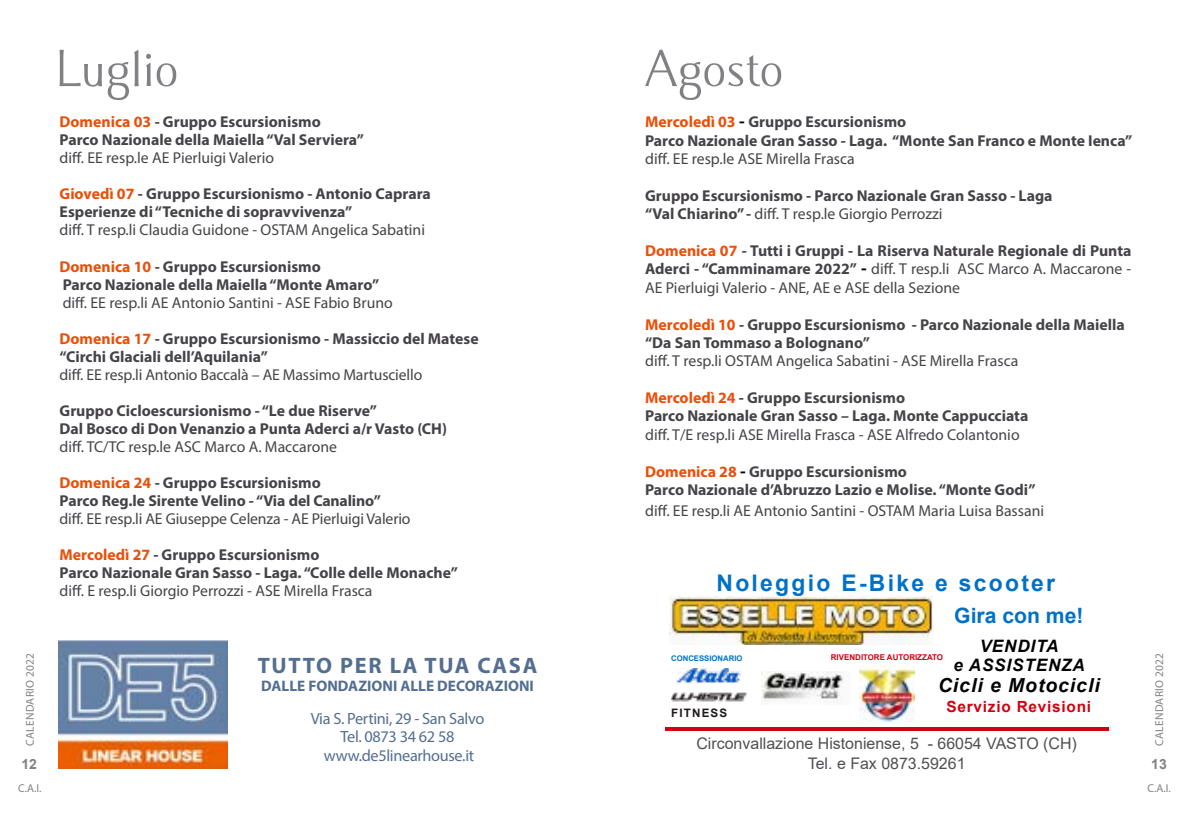
<style>
.page{position:relative;width:1191px;height:819px;background:#fff}
.page>*{position:absolute;margin:0;border:0;box-sizing:border-box;transform-origin:0 0}
.t1{font:700 22.93px "Arial";letter-spacing:.1em;color:#0071c7}
.t2{font:700 22.4px "Myriad Pro";letter-spacing:.075em;color:#546e90}
.t3{font:700 21.18px "Arial";color:#0071c7}
.t4{font:italic 700 19.43px "Arial";letter-spacing:.05em;color:#000}
.t5{font:italic 700 17.15px/18.7px "Arial";letter-spacing:.05em;color:#000;text-align:center}
.t6{font:16.28px/18.4px "Myriad Pro";letter-spacing:-.02em;color:#546e90;text-align:center}
.t7{font:15.92px/19.2px "Arial";color:#504f53;text-align:center}
.t8{font:700 15.75px/18px "Myriad Pro";color:#454347}
.t9{font:15.75px/18.4px "Myriad Pro";color:#454347;text-align:justify}
.t10{font:700 15.4px "Arial";letter-spacing:.05em;color:#d1010e}
.t11{font:700 15.22px "Myriad Pro";color:#546e90}
.t12{font:700 14px "Arial";color:#818084}
.t13{font:700 11.55px "Arial";letter-spacing:.1em;color:#1e1819}
.t14{font:11.38px "Myriad Pro";letter-spacing:.025em;color:#818084}
.t15{font:700 8.05px "Arial";color:#d1010e}
.t16{font:700 7.7px "Arial";color:#0071c7}
.s1{color:#ea4f09}
.s2{font-size:17.5px;color:#000}
.s3{font-weight:400}
.s4{font-weight:700;color:#ea4f09}
.s5{font-weight:700}
.s6{font-weight:700;font-size:17.5px;color:#000}
.s7{font-size:7.88px}
</style>
<div class="page">
<svg style="left:60px;top:50px;width:116px;height:50px"></svg>
<svg style="left:645px;top:50px;width:136px;height:50px"></svg>
<hr style="left:665px;top:727px;width:443px;height:4px;background:#d1010e">
<img style="left:669px;top:596px;width:263px;height:48px">
<img style="left:762px;top:672px;width:81px;height:28px">
<img style="left:859px;top:665px;width:55px;height:56px">
<img style="left:676px;top:668px;width:65px;height:15px">
<img style="left:671px;top:692px;width:75px;height:10px">
<img style="left:58px;top:641px;width:170px;height:127px">
<p class="t8" style="left:60px;top:112px;width:306px"><span class="s1">Domenica 03</span> - Gruppo Escursionismo<br>Parco Nazionale della Maiella “Val Serviera”</p>
<p class="t9" style="left:60px;top:149px;width:216px">diff. EE resp.le AE Pierluigi Valerio</p>
<p class="t8" style="left:60px;top:184px;width:373px"><span class="s1">Giovedì 07</span> - Gruppo Escursionismo - Antonio Caprara<br>Esperienze di “Tecniche di sopravvivenza”</p>
<p class="t9" style="left:60px;top:221px;width:367px">diff. T resp.li Claudia Guidone - OSTAM Angelica Sabatini</p>
<p class="t8" style="left:60px;top:257px;width:321px"><span class="s1">Domenica 10</span> - Gruppo Escursionismo<br>Parco Nazionale della Maiella “Monte Amaro”</p>
<p class="t9" style="left:63px;top:293px;width:331px">diff. EE resp.li AE Antonio Santini - ASE Fabio Bruno</p>
<p class="t8" style="left:60px;top:329px;width:420px"><span class="s1">Domenica 17</span> - Gruppo Escursionismo - Massiccio del Matese “Circhi Glaciali dell’Aquilania”</p>
<p class="t9" style="left:60px;top:365px;width:364px">diff. EE resp.li Antonio Baccalà – AE Massimo Martusciello</p>
<p class="t8" style="left:60px;top:401px;width:389px">Gruppo Cicloescursionismo - “Le due Riserve”<br>Dal Bosco di Don Venanzio a Punta Aderci a/r Vasto (CH)</p>
<p class="t9" style="left:60px;top:437px;width:279px">diff. TC/TC resp.le ASC Marco A. Maccarone</p>
<p class="t8" style="left:60px;top:473px;width:323px"><span class="s1">Domenica 24</span> - Gruppo Escursionismo<br>Parco Reg.le Sirente Velino - “Via del Canalino”</p>
<p class="t9" style="left:60px;top:509px;width:352px">diff. EE resp.li AE Giuseppe Celenza - AE Pierluigi Valerio</p>
<p class="t8" style="left:60px;top:545px;width:400px"><span class="s1">Mercoledì 27</span> - Gruppo Escursionismo<br>Parco Nazionale Gran Sasso - Laga. “Colle delle Monache”</p>
<p class="t9" style="left:60px;top:581px;width:314px">diff. E resp.li Giorgio Perrozzi - ASE Mirella Frasca</p>
<p class="t14" style="left:23px;top:745px;width:94px;rotate:-90deg">CALENDARIO 2022</p>
<p class="t14" style="left:18px;top:781px;width:25px">C.A.I.</p>
<p class="t12" style="left:21px;top:754px;width:17px">12</p>
<h2 class="t2" style="left:258px;top:650px;width:281px">TUTTO PER LA TUA CASA</h2>
<p class="t11" style="left:261px;top:676px;width:274px">DALLE FONDAZIONI ALLE DECORAZIONI</p>
<p class="t6" style="left:311px;top:709px;width:175px">Via S. Pertini, 29 - San Salvo<br>Tel. 0873 34 62 58 www.de5linearhouse.it</p>
<p class="t8" style="left:645px;top:112px;width:489px"><span class="s1">Mercoledì 03</span> <span class="s2">-</span> Gruppo Escursionismo<br>Parco Nazionale Gran Sasso - Laga. “Monte San Franco e Monte Ienca”</p>
<p class="t9" style="left:645px;top:149px;width:211px">diff. EE resp.le ASE Mirella Frasca</p>
<p class="t8" style="left:645px;top:186px;width:409px">Gruppo Escursionismo - Parco Nazionale Gran Sasso - Laga “Val Chiarino” - <span class="s3">diff. T resp.le Giorgio Perrozzi</span></p>
<p class="t9" style="left:645px;top:241px;width:488px"><span class="s4">Domenica 07</span> <span class="s5">- Tutti i Gruppi - La Riserva Naturale Regionale di Punta Aderci - “Camminamare 2022”</span> <span class="s6">-</span> diff. T resp.li ASC Marco A. Maccarone - AE Pierluigi Valerio - ANE, AE e ASE della Sezione</p>
<p class="t8" style="left:645px;top:314px;width:481px"><span class="s1">Mercoledì 10</span> - Gruppo Escursionismo - Parco Nazionale della Maiella “Da San Tommaso a Bolognano”</p>
<p class="t9" style="left:645px;top:351px;width:375px">diff. T resp.li OSTAM Angelica Sabatini - ASE Mirella Frasca</p>
<p class="t8" style="left:645px;top:388px;width:385px"><span class="s1">Mercoledì 24</span> - Gruppo Escursionismo<br>Parco Nazionale Gran Sasso – Laga. Monte Cappucciata</p>
<p class="t9" style="left:645px;top:425px;width:376px">diff. T/E resp.li ASE Mirella Frasca - ASE Alfredo Colantonio</p>
<p class="t8" style="left:645px;top:461px;width:392px"><span class="s1">Domenica 28</span> <span class="s2">-</span> Gruppo Escursionismo<br>Parco Nazionale d’Abruzzo Lazio e Molise. “Monte Godi”</p>
<p class="t9" style="left:645px;top:501px;width:400px">diff. EE resp.li AE Antonio Santini - OSTAM Maria Luisa Bassani</p>
<h1 class="t1" style="left:716px;top:566px;width:340px">Noleggio E-Bike e scooter</h1>
<h3 class="t3" style="left:954px;top:600px;width:131px">Gira con me!</h3>
<p class="t16" style="left:671px;top:652px;width:73px">CONCESSIONARIO</p>
<p class="t15" style="left:831px;top:651px;width:114px">RIVENDI<span class="s7">TO</span>RE AUTORIZZATO</p>
<p class="t5" style="left:953px;top:637px;width:133px">VENDITA<br>e ASSISTENZA</p>
<p class="t4" style="left:938px;top:672px;width:163px">Cicli e Motocicli</p>
<p class="t10" style="left:946px;top:695px;width:146px">Servizio Revisioni</p>
<p class="t13" style="left:671px;top:705px;width:58px">FITNESS</p>
<p class="t7" style="left:696px;top:733px;width:382px">Circonvallazione Histoniense, 5 - 66054 VASTO (CH)<br>Tel. e Fax 0873.59261</p>
<p class="t14" style="left:1152px;top:745px;width:94px;rotate:-90deg">CALENDARIO 2022</p>
<p class="t12" style="left:1151px;top:754px;width:17px">13</p>
<p class="t14" style="left:1147px;top:781px;width:25px">C.A.I.</p>
</div>
